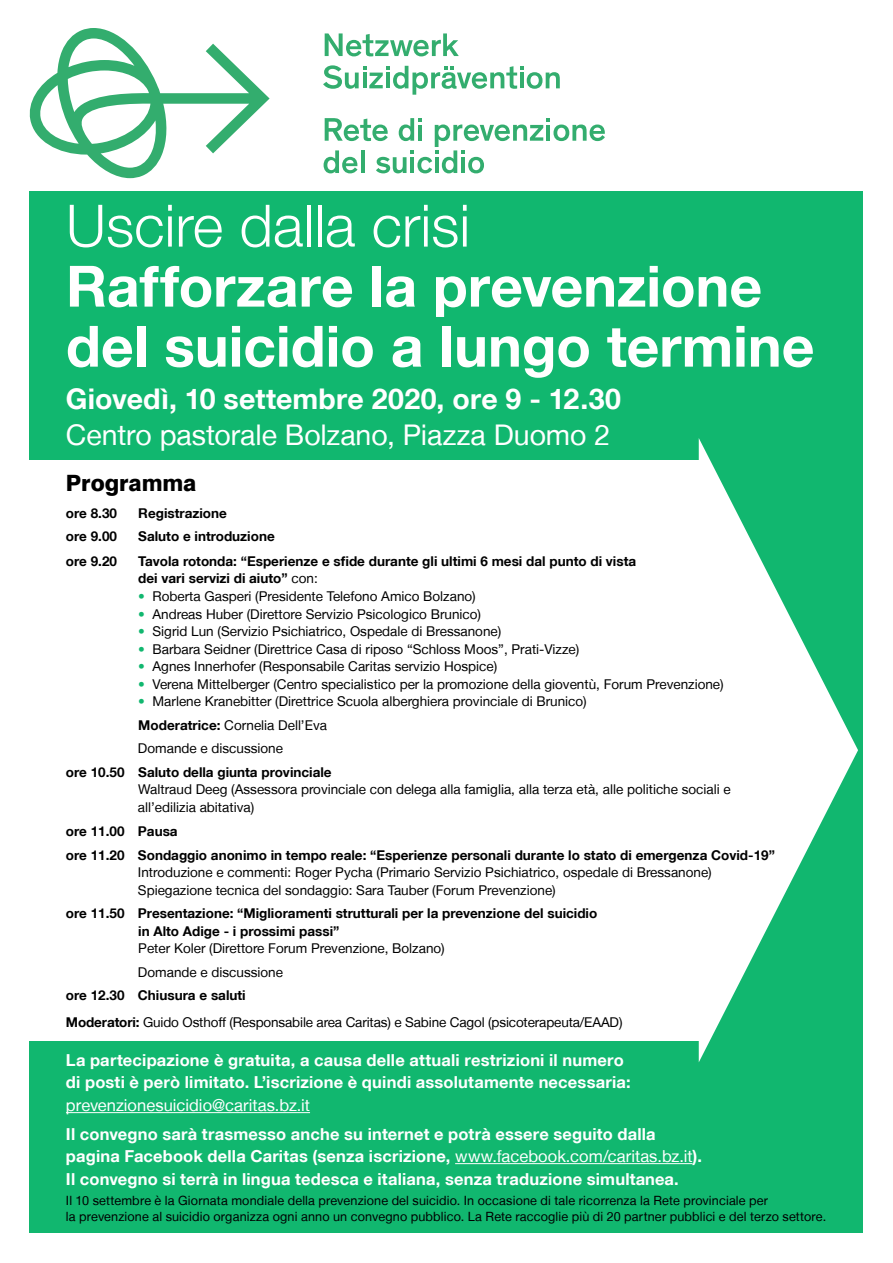
<style>
.page{position:relative;width:893px;height:1263px;background:#fff}
.page>*{position:absolute;margin:0;border:0;box-sizing:border-box;transform-origin:0 0}
.t1{font:300 58.5px "Helvetica Neue LT";color:#fff}
.t2{font:700 57px/60px "Helvetica Neue LT";color:#fff}
.t3{font:28.5px "Helvetica Neue LT";letter-spacing:-.005em;color:#fff}
.t4{font:700 28.5px "Helvetica Neue LT";letter-spacing:.005em;color:#fff}
.t5{font:800 22.5px "Swiss 721 BT";letter-spacing:-.005em;color:#000}
.t6{font:700 16.5px/22.5px "Helvetica Neue LT";letter-spacing:.01em;color:#fff}
.t7{font:16.5px "Helvetica Neue LT";color:#fff}
.t8{font:13.5px/23.5px "Helvetica Neue LT";color:#000}
.t9{font:700 13.5px/17.5px "Helvetica Neue LT";color:#000}
.t10{font:12.75px/15.3px "Helvetica Neue LT";letter-spacing:.015em;color:#000}
.s1{font-weight:400}
.s2{color:#11b76f}
.s3{font-weight:700}
</style>
<div class="page">
<div style="left:30px;top:191px;width:833px;height:1042px;background:#11b76f"></div>
<svg style="left:323px;top:65px;width:237px;height:30px"></svg>
<svg style="left:325px;top:33px;width:134px;height:23px"></svg>
<svg style="left:324px;top:118px;width:281px;height:55px"></svg>
<hr style="left:418px;top:125px;width:4px;height:16px;background:#33ad6e">
<svg style="left:29px;top:28px;width:241px;height:150px"></svg>
<div style="left:26px;top:460px;width:677px;height:580px;background:#fff"></div>
<svg style="left:699px;top:438px;width:159px;height:624px;fill:#fff"></svg>
<hr style="left:66px;top:1112px;width:244px;height:1px;background:#fff">
<hr style="left:455px;top:1163px;width:238px;height:1px;background:#fff">
<h1 class="t1" style="left:66px;top:190px;width:406px">Uscire dalla crisi</h1>
<h2 class="t2" style="left:66px;top:255px;width:750px">Rafforzare la prevenzione del suicidio a lungo termine</h2>
<h3 class="t4" style="left:66px;top:381px;width:556px">Giovedì, 10 settembre 2020, ore 9 - 12.30</h3>
<h3 class="t3" style="left:66px;top:417px;width:546px">Centro pastorale Bolzano, Piazza Duomo 2</h3>
<h3 class="t5" style="left:66px;top:470px;width:132px">Programma</h3>
<p class="t9" style="left:66px;top:504px;width:53px">ore 8.30</p>
<p class="t9" style="left:138px;top:504px;width:90px">Registrazione</p>
<p class="t9" style="left:66px;top:527px;width:53px">ore 9.00</p>
<p class="t9" style="left:138px;top:527px;width:138px">Saluto e introduzione</p>
<p class="t9" style="left:66px;top:552px;width:53px">ore 9.20</p>
<p class="t9" style="left:138px;top:552px;width:499px">Tavola rotonda: “Esperienze e sfide durante gli ultimi 6 mesi dal punto di vista dei vari servizi di aiuto” <span class="s1">con:</span></p>
<p class="t8" style="left:138px;top:584px;width:339px"><span class="s2">•</span> Roberta Gasperi (Presidente Telefono Amico Bolzano)</p>
<p class="t8" style="left:138px;top:602px;width:344px"><span class="s2">•</span> Andreas Huber (Direttore Servizio Psicologico Brunico)</p>
<p class="t8" style="left:138px;top:619px;width:365px"><span class="s2">•</span> Sigrid Lun (Servizio Psichiatrico, Ospedale di Bressanone)</p>
<p class="t8" style="left:138px;top:637px;width:442px"><span class="s2">•</span> Barbara Seidner (Direttrice Casa di riposo “Schloss Moos”, Prati-Vizze)</p>
<p class="t8" style="left:138px;top:654px;width:360px"><span class="s2">•</span> Agnes Innerhofer (Responsabile Caritas servizio Hospice)</p>
<p class="t8" style="left:138px;top:672px;width:587px"><span class="s2">•</span> Verena Mittelberger (Centro specialistico per la promozione della gioventù, Forum Prevenzione)</p>
<p class="t8" style="left:138px;top:689px;width:450px"><span class="s2">•</span> Marlene Kranebitter (Direttrice Scuola alberghiera provinciale di Brunico)<br><span class="s3">Moderatrice:</span> Cornelia Dell’Eva<br>Domande e discussione</p>
<p class="t9" style="left:66px;top:763px;width:267px">ore 10.50 Saluto della giunta provinciale</p>
<p class="t8" style="left:138px;top:780px;width:594px;line-height:17.5px">Waltraud Deeg (Assessora provinciale con delega alla famiglia, alla terza età, alle politiche sociali e all’edilizia abitativa)</p>
<p class="t9" style="left:66px;top:819px;width:710px;line-height:23.5px">ore 11.00 Pausa<br>ore 11.20 Sondaggio anonimo in tempo reale: “Esperienze personali durante lo stato di emergenza Covid-19”</p>
<p class="t8" style="left:138px;top:863px;width:575px;line-height:17.5px">Introduzione e commenti: Roger Pycha (Primario Servizio Psichiatrico, ospedale di Bressanone)<br>Spiegazione tecnica del sondaggio: Sara Tauber (Forum Prevenzione)</p>
<p class="t9" style="left:138px;top:904px;width:461px;text-indent:-72px">ore 11.50 Presentazione: “Miglioramenti strutturali per la prevenzione del suicidio in Alto Adige - i prossimi passi”</p>
<p class="t8" style="left:138px;top:937px;width:308px">Peter Koler (Direttore Forum Prevenzione, Bolzano)<br>Domande e discussione</p>
<p class="t8" style="left:66px;top:982px;width:558px;line-height:26.5px"><span class="s3">ore 12.30 Chiusura e saluti<br>Moderatori:</span> Guido Osthoff (Responsabile area Caritas) e Sabine Cagol (psicoterapeuta/EAAD)</p>
<p class="t6" style="left:66px;top:1048px;width:566px">La partecipazione è gratuita, a causa delle attuali restrizioni il numero di posti è però limitato. L’iscrizione è quindi assolutamente necessaria:</p>
<p class="t7" style="left:66px;top:1095px;width:246px">prevenzionesuicidio@caritas.bz.it</p>
<p class="t6" style="left:66px;top:1122px;width:638px">Il convegno sarà trasmesso anche su internet e potrà essere seguito dalla pagina Facebook della Caritas (senza iscrizione, <span class="s1">www.facebook.com/caritas.bz.it</span>).<br>Il convegno si terrà in lingua tedesca e italiana, senza traduzione simultanea.</p>
<p class="t10" style="left:66px;top:1193px;width:762px">Il 10 settembre è la Giornata mondiale della prevenzione del suicidio. In occasione di tale ricorrenza la Rete provinciale per<br>la prevenzione al suicidio organizza ogni anno un convegno pubblico. La Rete raccoglie più di 20 partner pubblici e del terzo settore.</p>
</div>
